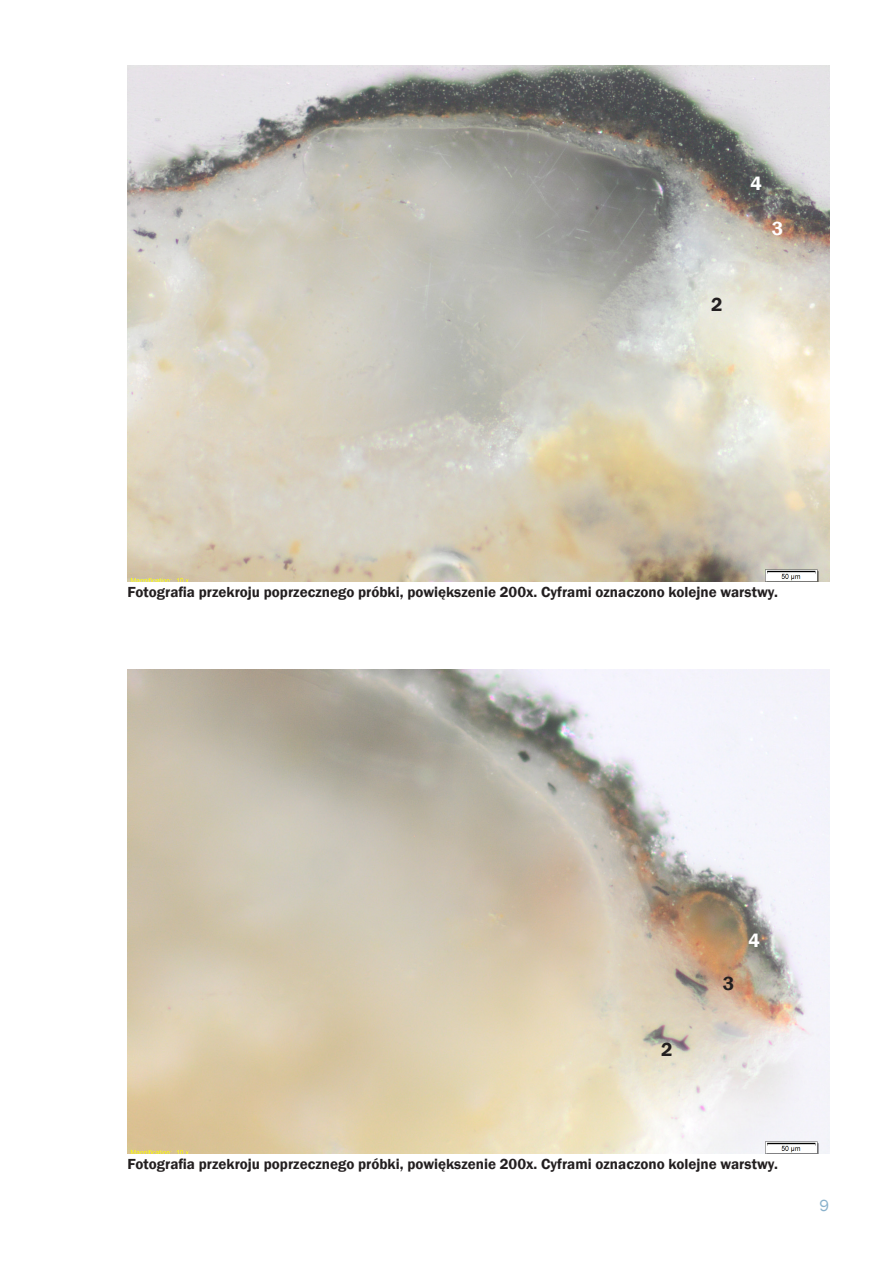
<style>
.page{position:relative;width:893px;height:1263px;background:#fff}
.page>*{position:absolute;margin:0;border:0;box-sizing:border-box;transform-origin:0 0}
.t1{font:600 19.5px "Franklin Gothic";color:#231f20}
.t2{font:600 19.5px "Franklin Gothic";color:#fff}
.t3{font:16.5px "Franklin Gothic";color:#8ab2cc}
.t4{font:600 15px "Franklin Gothic";color:#231f20}
</style>
<div class="page">
<img style="left:128px;top:670px;width:701px;height:484px">
<img style="left:128px;top:65px;width:701px;height:517px">
<h1 class="t1" style="left:711px;top:293px;width:13px">2</h1>
<h1 class="t2" style="left:750px;top:172px;width:13px">4</h1>
<h1 class="t2" style="left:772px;top:216px;width:13px">3</h1>
<p class="t4" style="left:128px;top:582px;width:652px">Fotografia przekroju poprzecznego próbki, powiększenie 200x. Cyframi oznaczono kolejne warstwy.</p>
<h1 class="t1" style="left:661px;top:1037px;width:13px">2</h1>
<h1 class="t1" style="left:723px;top:971px;width:13px">3</h1>
<h1 class="t2" style="left:748px;top:928px;width:13px">4</h1>
<p class="t4" style="left:128px;top:1154px;width:652px">Fotografia przekroju poprzecznego próbki, powiększenie 200x. Cyframi oznaczono kolejne warstwy.</p>
<p class="t3" style="left:819px;top:1195px;width:11px">9</p>
</div>
